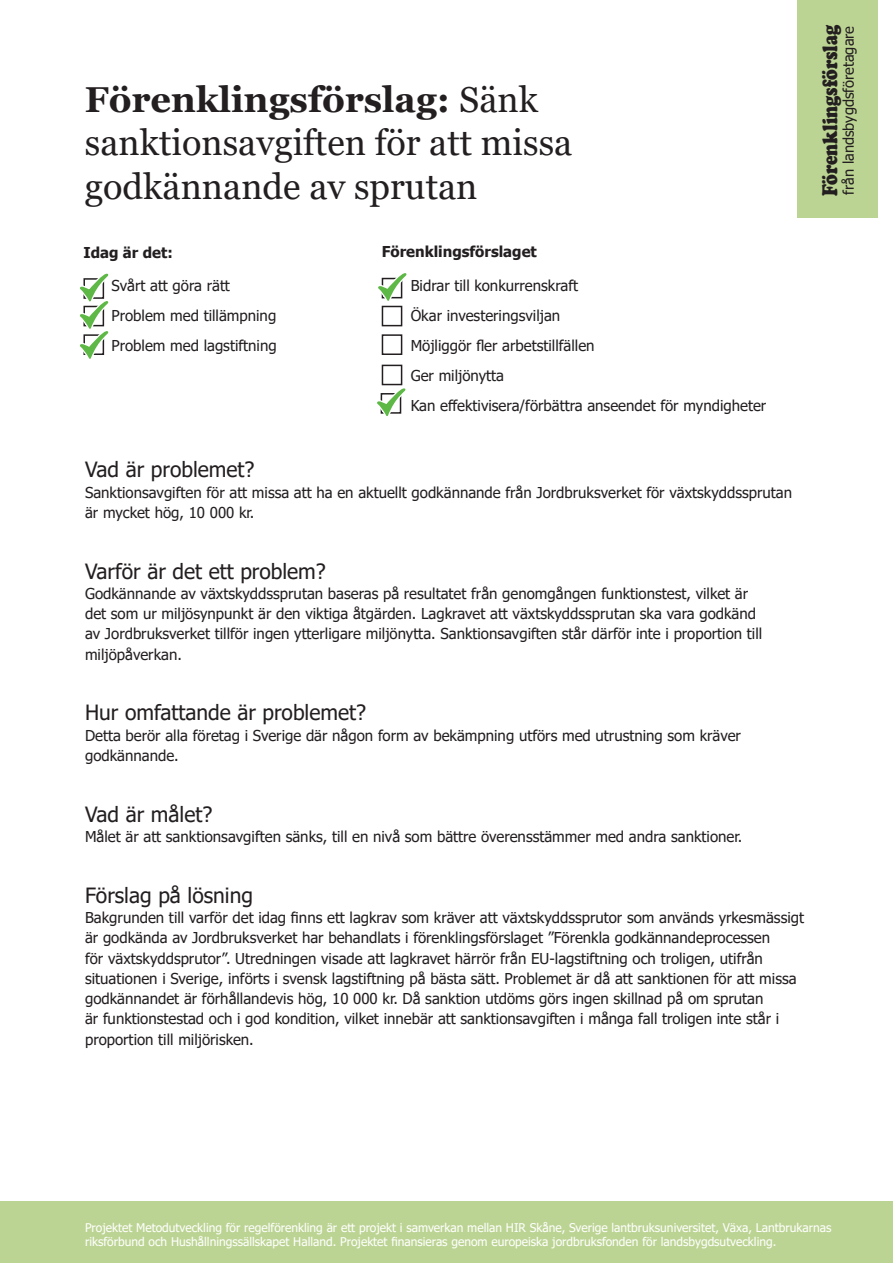
<style>
.page{position:relative;width:893px;height:1263px;background:#fff}
.page>*{position:absolute;margin:0;border:0;box-sizing:border-box;transform-origin:0 0}
.t1{font:36px/43.2px "Georgia";color:#231f20}
.t2{font:900 21.75px "Cooper";color:#231f20;scale:.81 1}
.t3{font:21px "Tahoma";color:#231f20}
.t4{font:15px/20.2px "Tahoma";color:#231f20}
.t5{font:700 15px "Tahoma";color:#231f20}
.t6{font:14.7px "Tahoma";color:#231f20}
.t7{font:12px/14.4px "Tahoma";color:#fff}
.s1{font-weight:700}
</style>
<div class="page">
<div style="left:0;top:1201px;width:893px;height:62px;background:#bcd493"></div>
<div style="left:797px;top:0;width:81px;height:218px;background:#bcd493"></div>
<div style="left:382px;top:306px;width:20px;height:20px;border:2px solid #231f20"></div>
<svg style="left:378px;top:273px;width:29px;height:28px"></svg>
<svg style="left:377px;top:388px;width:29px;height:28px"></svg>
<div style="left:382px;top:334px;width:20px;height:21px;border:2px solid #231f20"></div>
<div style="left:382px;top:365px;width:20px;height:20px;border:2px solid #231f20"></div>
<svg style="left:79px;top:273px;width:30px;height:86px"></svg>
<h1 class="t1" style="left:85px;top:79px;width:489px"><span class="s1">Förenklingsförslag:</span> Sänk sanktionsavgiften för att missa godkännande av sprutan</h1>
<p class="t5" style="left:83px;top:242px;width:91px">Idag är det:</p>
<p class="t5" style="left:382px;top:241px;width:157px">Förenklingsförslaget</p>
<p class="t4" style="left:112px;top:271px;width:167px;line-height:30px">Svårt att göra rätt<br>Problem med tillämpning<br>Problem med lagstiftning</p>
<p class="t4" style="left:411px;top:271px;width:357px;line-height:30px">Bidrar till konkurrenskraft<br>Ökar investeringsviljan<br>Möjliggör fler arbetstillfällen<br>Ger miljönytta<br>Kan effektivisera/förbättra anseendet för myndigheter</p>
<h2 class="t2" style="left:817px;top:196px;width:213px;rotate:-90deg">Förenklingsförslag</h2>
<p class="t6" style="left:839px;top:195px;width:170px;rotate:-90deg">från landsbygdsföretagare</p>
<h3 class="t3" style="left:85px;top:456px;width:171px">Vad är problemet?</h3>
<p class="t4" style="left:85px;top:483px;width:708px">Sanktionsavgiften för att missa att ha en aktuellt godkännande från Jordbruksverket för växtskyddssprutan är mycket hög, 10 000 kr.</p>
<h3 class="t3" style="left:85px;top:557px;width:242px">Varför är det ett problem?</h3>
<p class="t4" style="left:85px;top:584px;width:679px">Godkännande av växtskyddssprutan baseras på resultatet från genomgången funktionstest, vilket är det som ur miljösynpunkt är den viktiga åtgärden. Lagkravet att växtskyddssprutan ska vara godkänd av Jordbruksverket tillför ingen ytterligare miljönytta. Sanktionsavgiften står därför inte i proportion till miljöpåverkan.</p>
<h3 class="t3" style="left:85px;top:699px;width:283px">Hur omfattande är problemet?</h3>
<p class="t4" style="left:85px;top:726px;width:657px">Detta berör alla företag i Sverige där någon form av bekämpning utförs med utrustning som kräver godkännande.</p>
<h3 class="t3" style="left:85px;top:800px;width:129px">Vad är målet?</h3>
<p class="t4" style="left:85px;top:827px;width:659px">Målet är att sanktionsavgiften sänks, till en nivå som bättre överensstämmer med andra sanktioner.</p>
<h3 class="t3" style="left:85px;top:881px;width:169px">Förslag på lösning</h3>
<p class="t4" style="left:85px;top:908px;width:720px">Bakgrunden till varför det idag finns ett lagkrav som kräver att växtskyddssprutor som används yrkesmässigt är godkända av Jordbruksverket har behandlats i förenklingsförslaget ”Förenkla godkännandeprocessen<br>för växtskyddsprutor”. Utredningen visade att lagkravet härrör från EU-lagstiftning och troligen, utifrån situationen i Sverige, införts i svensk lagstiftning på bästa sätt. Problemet är då att sanktionen för att missa godkännandet är förhållandevis hög, 10 000 kr. Då sanktion utdöms görs ingen skillnad på om sprutan<br>är funktionstestad och i god kondition, vilket innebär att sanktionsavgiften i många fall troligen inte står i proportion till miljörisken.</p>
<p class="t7" style="left:85px;top:1221px;width:748px">Projektet Metodutveckling för regelförenkling är ett projekt i samverkan mellan HIR Skåne, Sverige lantbruksuniversitet, Växa, Lantbrukarnas riksförbund och Hushållningssällskapet Halland. Projektet finansieras genom europeiska jordbruksfonden för landsbygdsutveckling.</p>
</div>
